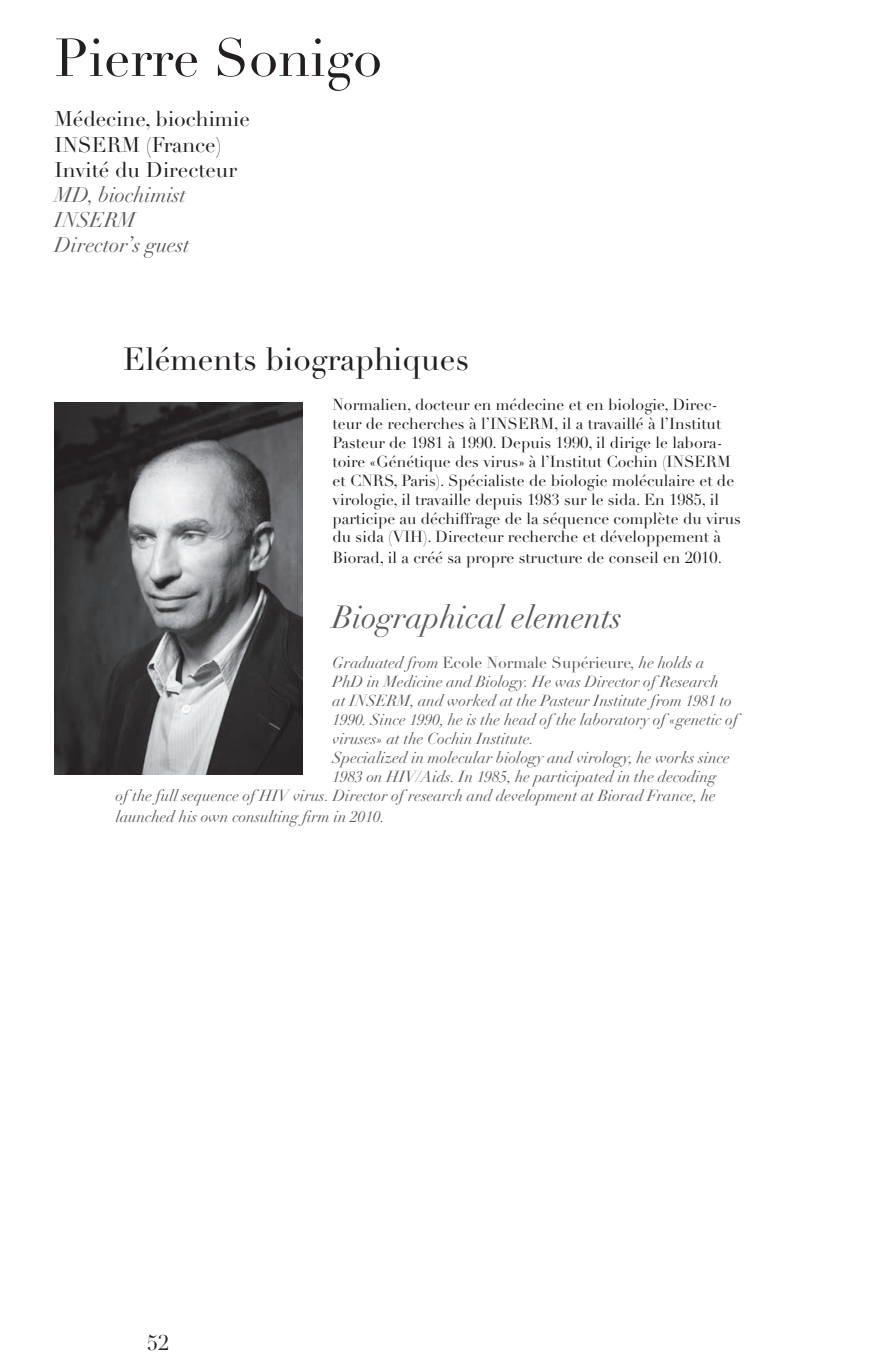
<style>
.page{position:relative;width:893px;height:1365px;background:#fff}
.page>*{position:absolute;margin:0;border:0;box-sizing:border-box;transform-origin:0 0}
.t1{font:52.5px "Didot LT Std";color:#231f20}
.t2{font:31.5px "Didot LT Std";color:#231f20}
.t3{font:italic 31.5px "Didot LT Std";color:#57585a}
.t4{font:21px/25.2px "Didot LT Std";color:#231f20}
.t5{font:italic 21px/25.2px "Didot LT Std";color:#57585a}
.t6{font:italic 15.75px "Didot LT Std";color:#57585a}
.t7{font:15.75px/18.9px "Didot LT Std";color:#231f20}
.s1{font-style:normal}
</style>
<div class="page">
<img style="left:55px;top:402px;width:248px;height:372px">
<h1 class="t1" style="left:55px;top:26px;width:329px">Pierre Sonigo</h1>
<h3 class="t4" style="left:55px;top:107px;width:197px">Médecine, biochimie<br>INSERM (France)<br>Invité du Directeur</h3>
<h3 class="t5" style="left:55px;top:182px;width:137px">MD, biochimist<br>INSERM<br>Director’s guest</h3>
<h2 class="t2" style="left:123px;top:340px;width:347px">Eléments biographiques</h2>
<p class="t7" style="left:333px;top:395px;width:410px">Normalien, docteur en médecine et en biologie, Direc&shy;teur de recherches à l’INSERM, il a travaillé à l’Institut Pasteur de 1981 à 1990. Depuis 1990, il dirige le labora&shy;toire «Génétique des virus» à l’Institut Cochin (INSERM et CNRS, Paris). Spécialiste de biologie moléculaire et de virologie, il travaille depuis 1983 sur le sida. En 1985, il participe au déchiffrage de la séquence complète du virus du sida (VIH). Directeur recherche et développement à</p>
<p class="t7" style="left:333px;top:549px;width:391px">Biorad, il a créé sa propre structure de conseil en 2010.</p>
<h2 class="t3" style="left:333px;top:598px;width:291px">Biographical elements</h2>
<p class="t6" style="left:333px;top:653px;width:373px">Graduated from <span class="s1">Ecole Normale Supérieure</span>, he holds a</p>
<p class="t6" style="left:333px;top:672px;width:388px">PhD in Medicine and Biology. He was Director of Research</p>
<p class="t6" style="left:333px;top:691px;width:401px">at INSERM, and worked at the Pasteur Institute from 1981 to</p>
<p class="t6" style="left:333px;top:710px;width:407px">1990. Since 1990, he is the head of the laboratory of «genetic of</p>
<p class="t6" style="left:333px;top:729px;width:203px">viruses» at the Cochin Institute.</p>
<p class="t6" style="left:333px;top:747px;width:399px">Specialized in molecular biology and virology, he works since</p>
<p class="t6" style="left:333px;top:766px;width:385px">1983 on HIV/Aids. In 1985, he participated in the decoding</p>
<p class="t6" style="left:116px;top:785px;width:602px">of the full sequence of HIV virus. Director of research and development at Biorad France, he</p>
<p class="t6" style="left:116px;top:806px;width:271px">launched his own consulting firm in 2010.</p>
<h3 class="t4" style="left:147px;top:1330px;width:23px">52</h3>
</div>
